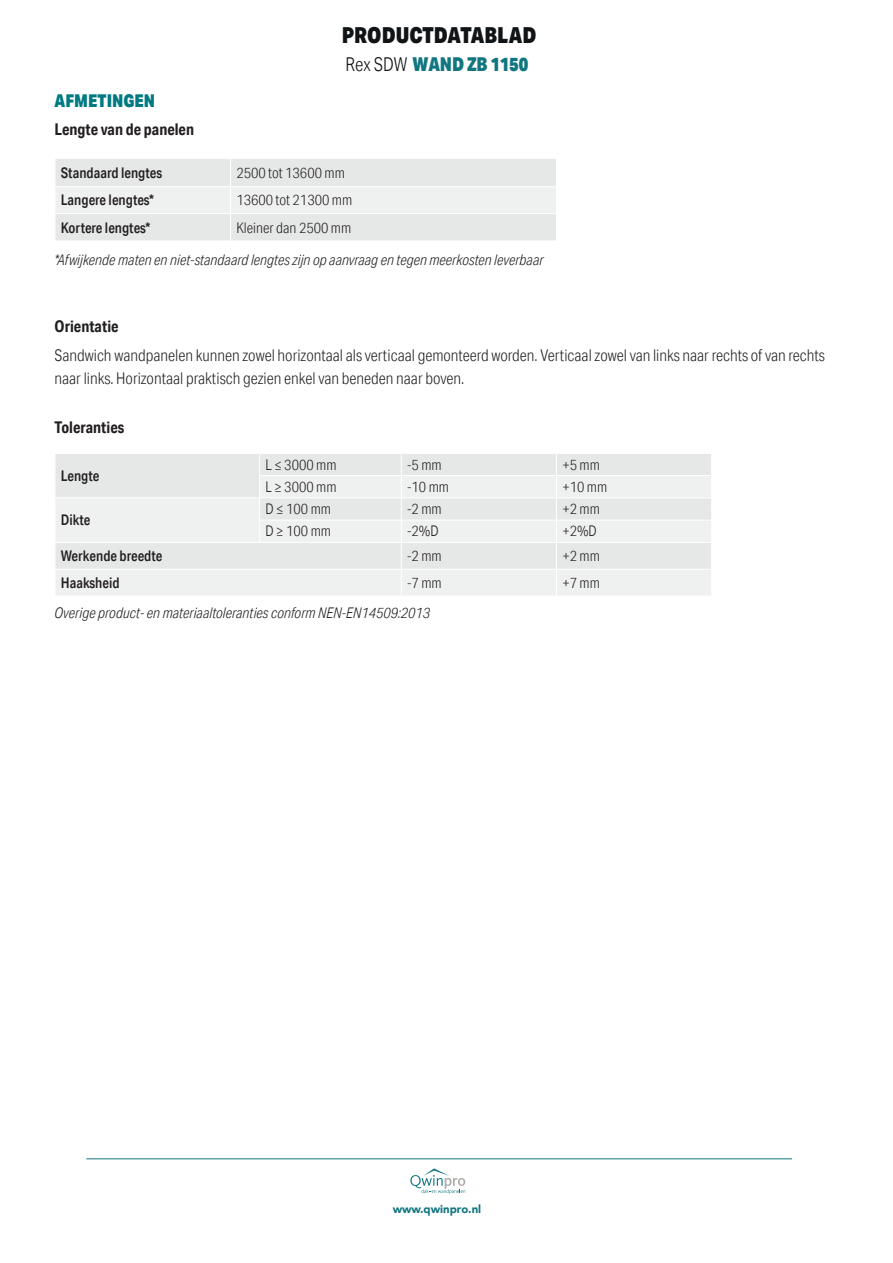
<style>
.page{position:relative;width:893px;height:1263px;background:#fff}
.page>*{position:absolute;margin:0;border:0;box-sizing:border-box;transform-origin:0 0}
.t1{font:900 22.05px "Aktiv Grotesk Cd";color:#111416}
.t2{font:900 19.05px "Aktiv Grotesk Cd";letter-spacing:-.01em;color:#127680}
.t3{font:900 17.7px "Aktiv Grotesk Cd";color:#007a82}
.t4{font:300 16.2px/23.5px "Aktiv Grotesk Cd";color:#231f20}
.t5{font:700 16.2px "Aktiv Grotesk Cd";color:#231f20}
.t6{font:italic 300 14.7px "Aktiv Grotesk Cd";color:#231f20}
.t7{font:300 14.7px "Aktiv Grotesk Cd";color:#231f20}
.t8{font:500 14.7px "Aktiv Grotesk Cd";color:#231f20}
.t9{font:900 11.4px "Avenir";color:#127680}
.s1{font-weight:300;color:#111416}
</style>
<div class="page">
<svg style="left:55px;top:159px;width:501px;height:82px"></svg>
<div style="left:56px;top:454px;width:655px;height:22px;background:#e5e8e7"></div>
<svg style="left:56px;top:476px;width:655px;height:120px;fill:#eff0f0"></svg>
<hr style="left:259px;top:475px;width:142px;height:1px;background:#fff">
<hr style="left:401px;top:475px;width:155px;height:1px;background:#fff">
<hr style="left:556px;top:475px;width:156px;height:1px;background:#fff">
<hr style="left:55px;top:497px;width:205px;height:1px;background:#fff">
<hr style="left:260px;top:497px;width:141px;height:1px;background:#fff">
<hr style="left:401px;top:497px;width:155px;height:1px;background:#fff">
<hr style="left:556px;top:497px;width:156px;height:1px;background:#fff">
<hr style="left:259px;top:520px;width:142px;height:1px;background:#fff">
<svg style="left:259px;top:454px;width:1px;height:88px"></svg>
<hr style="left:401px;top:520px;width:155px;height:1px;background:#fff">
<hr style="left:556px;top:520px;width:156px;height:1px;background:#fff">
<hr style="left:55px;top:542px;width:205px;height:1px;background:#fff">
<hr style="left:260px;top:542px;width:141px;height:1px;background:#fff">
<hr style="left:401px;top:542px;width:155px;height:1px;background:#fff">
<hr style="left:556px;top:542px;width:156px;height:1px;background:#fff">
<hr style="left:55px;top:569px;width:205px;height:1px;background:#fff">
<svg style="left:55px;top:454px;width:1px;height:115px"></svg>
<hr style="left:260px;top:569px;width:141px;height:1px;background:#fff">
<hr style="left:401px;top:569px;width:155px;height:1px;background:#fff">
<svg style="left:401px;top:454px;width:1px;height:142px"></svg>
<hr style="left:556px;top:569px;width:156px;height:1px;background:#fff">
<svg style="left:556px;top:454px;width:1px;height:142px"></svg>
<hr style="left:86px;top:1158px;width:706px;height:1px;background:#127680">
<svg style="left:410px;top:1168px;width:55px;height:26px"></svg>
<h1 class="t1" style="left:342px;top:23px;width:196px">PRODUCTDATABLAD</h1>
<p class="t3" style="left:55px;top:91px;width:102px">AFMETINGEN</p>
<p class="t5" style="left:55px;top:123px;width:141px">Lengte van de panelen</p>
<p class="t2" style="left:345px;top:53px;width:184px"><span class="s1">Rex SDW</span> WAND ZB 1150</p>
<p class="t8" style="left:61px;top:167px;width:103px">Standaard lengtes</p>
<p class="t7" style="left:236px;top:167px;width:110px">2500 tot 13600 mm</p>
<p class="t8" style="left:61px;top:194px;width:95px">Langere lengtes*</p>
<p class="t7" style="left:236px;top:194px;width:117px">13600 tot 21300 mm</p>
<p class="t8" style="left:61px;top:221px;width:91px">Kortere lengtes*</p>
<p class="t7" style="left:236px;top:221px;width:116px">Kleiner dan 2500 mm</p>
<p class="t6" style="left:55px;top:254px;width:491px">*Afwijkende maten en niet-standaard lengtes zijn op aanvraag en tegen meerkosten leverbaar</p>
<p class="t5" style="left:55px;top:319px;width:66px">Orientatie</p>
<p class="t4" style="left:55px;top:344px;width:772px">Sandwich wandpanelen kunnen zowel horizontaal als verticaal gemonteerd worden. Verticaal zowel van links naar rechts of van rechts naar links. Horizontaal praktisch gezien enkel van beneden naar boven.</p>
<p class="t5" style="left:55px;top:421px;width:71px">Toleranties</p>
<p class="t8" style="left:61px;top:470px;width:40px">Lengte</p>
<p class="t8" style="left:61px;top:514px;width:31px">Dikte</p>
<p class="t7" style="left:266px;top:456px;width:72px">L ≤ 3000 mm</p>
<p class="t7" style="left:407px;top:459px;width:36px">-5 mm</p>
<p class="t7" style="left:562px;top:459px;width:39px">+5 mm</p>
<p class="t7" style="left:266px;top:478px;width:72px">L ≥ 3000 mm</p>
<p class="t7" style="left:407px;top:481px;width:43px">-10 mm</p>
<p class="t7" style="left:562px;top:481px;width:46px">+10 mm</p>
<p class="t7" style="left:266px;top:500px;width:67px">D ≤ 100 mm</p>
<p class="t7" style="left:407px;top:503px;width:36px">-2 mm</p>
<p class="t7" style="left:562px;top:503px;width:39px">+2 mm</p>
<p class="t7" style="left:266px;top:523px;width:67px">D ≥ 100 mm</p>
<p class="t7" style="left:407px;top:525px;width:33px">-2%D</p>
<p class="t7" style="left:562px;top:525px;width:36px">+2%D</p>
<p class="t8" style="left:61px;top:550px;width:103px">Werkende breedte</p>
<p class="t7" style="left:407px;top:550px;width:36px">-2 mm</p>
<p class="t7" style="left:562px;top:550px;width:39px">+2 mm</p>
<p class="t8" style="left:61px;top:577px;width:60px">Haaksheid</p>
<p class="t7" style="left:407px;top:577px;width:36px">-7 mm</p>
<p class="t7" style="left:562px;top:577px;width:39px">+7 mm</p>
<p class="t6" style="left:55px;top:607px;width:377px">Overige product- en materiaaltoleranties conform NEN-EN14509:2013</p>
<p class="t9" style="left:393px;top:1204px;width:90px">www.qwinpro.nl</p>
</div>
